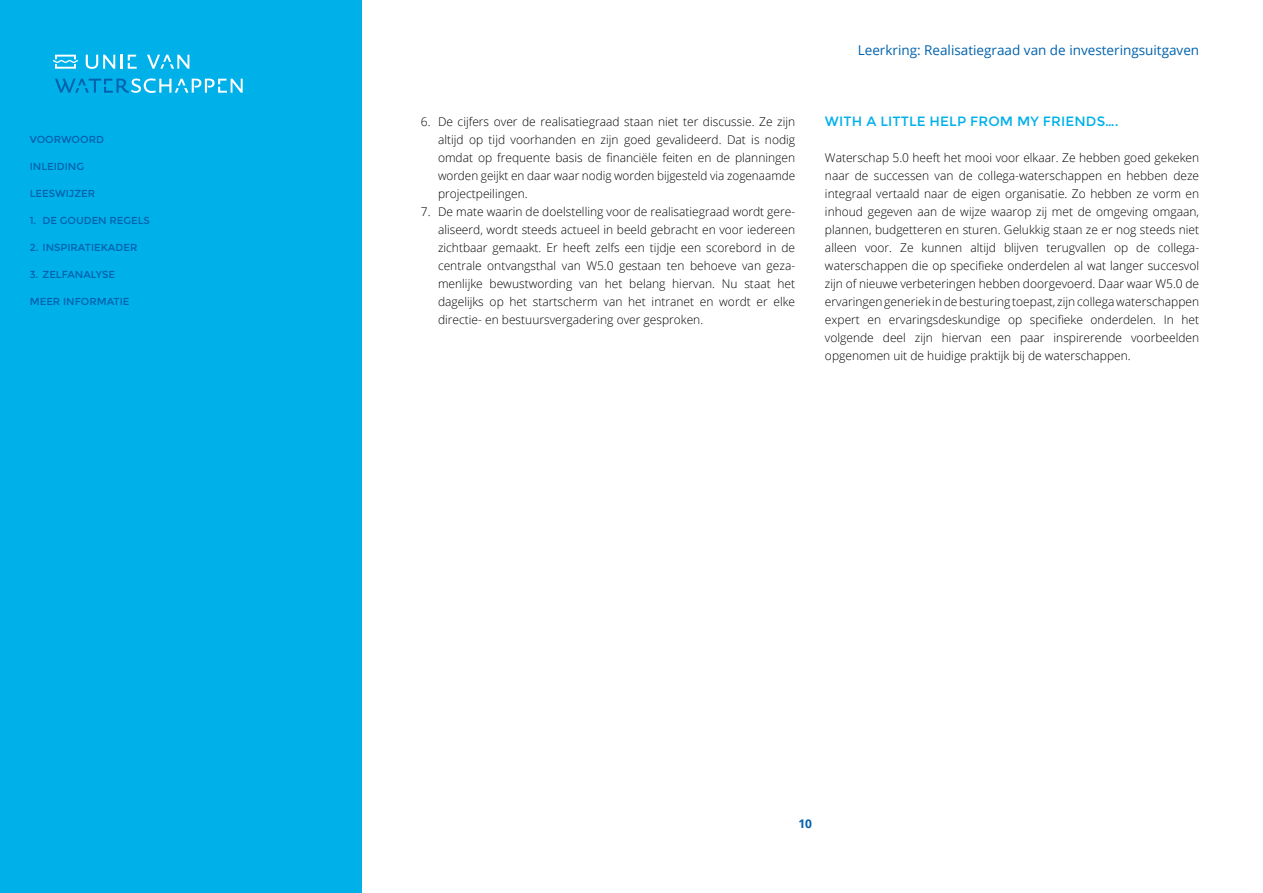
<style>
.page{position:relative;width:1263px;height:893px;background:#fff}
.page>*{position:absolute;margin:0;border:0;box-sizing:border-box;transform-origin:0 0}
.t1{font:13.5px "Open Sans";color:#0062ad}
.t2{font:13.5px "Montserrat";letter-spacing:.01em;color:#00b0e9}
.Leestekst{font:300 12px/18px "Open Sans";color:#000;text-align:justify}
.t3{font:700 12px "Open Sans";color:#0062ad}
.t4{font:10.2px "Montserrat";color:#0062ad}
</style>
<div class="page">
<div style="left:0;top:0;width:361px;height:893px;background:#00b0e9"></div>
<svg style="left:53px;top:55px;width:25px;height:14px"></svg>
<svg style="left:86px;top:55px;width:29px;height:14px"></svg>
<hr style="left:120px;top:55px;width:3px;height:14px;background:#fff">
<svg style="left:128px;top:55px;width:9px;height:14px"></svg>
<svg style="left:147px;top:55px;width:42px;height:14px"></svg>
<svg style="left:55px;top:78px;width:188px;height:15px"></svg>
<p class="t4" style="left:30px;top:134px;width:76px">VOORWOORD</p>
<p class="t4" style="left:30px;top:161px;width:56px">INLEIDING</p>
<p class="t4" style="left:30px;top:188px;width:67px">LEESWIJZER</p>
<p class="t4" style="left:30px;top:215px;width:122px">1. DE GOUDEN REGELS</p>
<p class="t4" style="left:30px;top:242px;width:109px">2. INSPIRATIEKADER</p>
<p class="t4" style="left:30px;top:269px;width:87px">3. ZELFANALYSE</p>
<p class="t4" style="left:30px;top:296px;width:101px">MEER INFORMATIE</p>
<p class="Leestekst" style="left:438px;top:112px;width:359px;text-indent:-17px">6. De cijfers over de realisatiegraad staan niet ter discussie. Ze zijn altijd op tijd voorhanden en zijn goed gevalideerd. Dat is nodig omdat op frequente basis de financiële feiten en de planningen worden geijkt en daar waar nodig worden bijgesteld via zogenaamde projectpeilingen.</p>
<p class="Leestekst" style="left:438px;top:202px;width:359px;text-indent:-17px">7. De mate waarin de doelstelling voor de realisatiegraad wordt gere&shy;aliseerd, wordt steeds actueel in beeld gebracht en voor iedereen zichtbaar gemaakt. Er heeft zelfs een tijdje een scorebord in de centrale ontvangsthal van W5.0 gestaan ten behoeve van geza&shy;menlijke bewustwording van het belang hiervan. Nu staat het dagelijks op het startscherm van het intranet en wordt er elke directie- en bestuursvergadering over gesproken.</p>
<p class="t1" style="left:858px;top:40px;width:343px">Leerkring: Realisatiegraad van de investeringsuitgaven</p>
<h2 class="t2" style="left:825px;top:113px;width:295px">WITH A LITTLE HELP FROM MY FRIENDS….</h2>
<p class="Leestekst" style="left:825px;top:148px;width:376px">Waterschap 5.0 heeft het mooi voor elkaar. Ze hebben goed gekeken naar de successen van de collega-waterschappen en hebben deze integraal vertaald naar de eigen organisatie. Zo hebben ze vorm en inhoud gegeven aan de wijze waarop zij met de omgeving omgaan, plannen, budgetteren en sturen. Gelukkig staan ze er nog steeds niet alleen voor. Ze kunnen altijd blijven terugvallen op de collega&shy;waterschappen die op specifieke onderdelen al wat langer succesvol zijn of nieuwe verbeteringen hebben doorgevoerd. Daar waar W5.0 de ervaringen generiek in de besturing toepast, zijn collega waterschappen expert en ervaringsdeskundige op specifieke onderdelen. In het volgende deel zijn hiervan een paar inspirerende voorbeelden opgenomen uit de huidige praktijk bij de waterschappen.</p>
<p class="t3" style="left:798px;top:815px;width:15px">10</p>
</div>
